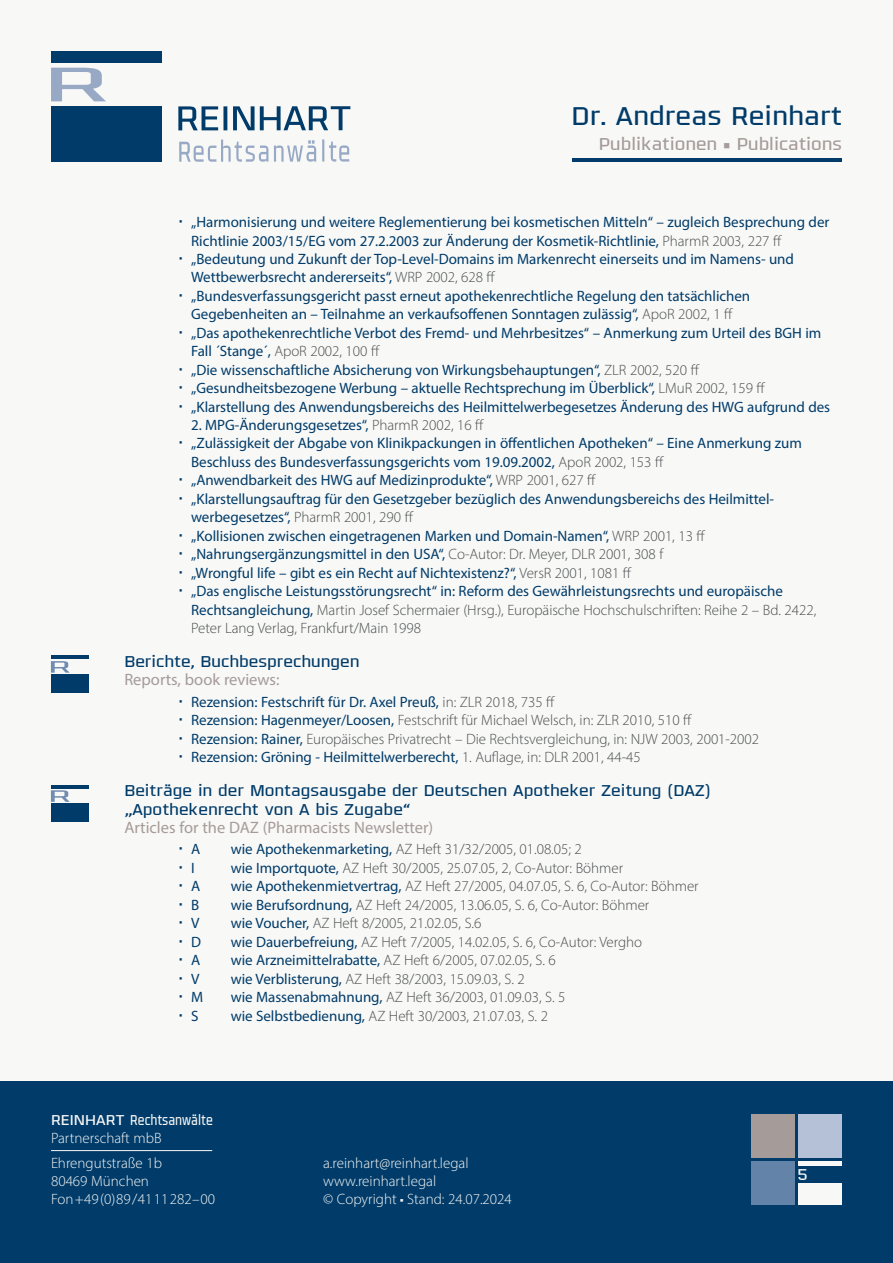
<style>
.page{position:relative;width:893px;height:1263px;background:#f8f8f7}
.page>*{position:absolute;margin:0;border:0;box-sizing:border-box;transform-origin:0 0}
.t1{font:300 27px "Olney";color:#003b69}
.t2{font:300 18px "Olney";color:#a59b98}
.Überschrift-1{font:300 16.5px/18.5px "Olney";color:#003b69}
.Überschrift-2{font:16.5px "Myriad Pro";color:#a59b98}
.t3{font:300 16.5px "Olney";color:#f8f8f7}
.t4{font:15px/18.5px "Myriad Pro";letter-spacing:-.005em;color:#003b69}
.t5{font:300 15px/18.5px "Myriad Pro";letter-spacing:-.005em;color:#4a4c4d}
.t6{font:300 15px/18px "Myriad Pro";color:#f8f8f7}
.t7{font:300 15px "Olney";color:#f8f8f7}
.s1{font-weight:300;color:#4a4c4d}
.s2{font-weight:400;color:#003b69}
</style>
<div class="page">
<div style="left:0;top:1081px;width:893px;height:182px;background:#003b69"></div>
<div style="left:51px;top:51px;width:111px;height:12px;background:#003b69"></div>
<div style="left:51px;top:106px;width:111px;height:56px;background:#003b69"></div>
<svg style="left:178px;top:106px;width:40px;height:24px"></svg>
<svg style="left:223px;top:106px;width:4px;height:24px"></svg>
<svg style="left:233px;top:106px;width:117px;height:24px"></svg>
<svg style="left:179px;top:140px;width:89px;height:22px"></svg>
<svg style="left:274px;top:140px;width:42px;height:22px"></svg>
<hr style="left:322px;top:139px;width:2px;height:23px;background:#97a9c5">
<svg style="left:329px;top:142px;width:20px;height:20px"></svg>
<svg style="left:51px;top:68px;width:55px;height:33px"></svg>
<div style="left:799px;top:1183px;width:43px;height:22px;background:#f8f8f7"></div>
<div style="left:751px;top:1114px;width:43px;height:43px;background:#a59b98"></div>
<div style="left:799px;top:1114px;width:43px;height:43px;background:#b4c1d6"></div>
<div style="left:751px;top:1162px;width:43px;height:43px;background:#6483a8"></div>
<hr style="left:573px;top:158px;width:269px;height:4px;background:#003b69">
<hr style="left:799px;top:1162px;width:43px;height:4px;background:#f8f8f7">
<hr style="left:51px;top:1150px;width:161px;height:1px;background:#f8f8f7">
<hr style="left:51px;top:655px;width:38px;height:4px;background:#003b69">
<div style="left:51px;top:674px;width:38px;height:19px;background:#003b69"></div>
<svg style="left:51px;top:661px;width:19px;height:12px"></svg>
<hr style="left:51px;top:785px;width:38px;height:3px;background:#003b69">
<div style="left:51px;top:803px;width:38px;height:19px;background:#003b69"></div>
<svg style="left:51px;top:790px;width:19px;height:12px"></svg>
<h1 class="t1" style="left:572px;top:98px;width:272px">Dr. Andreas Reinhart</h1>
<p class="t2" style="left:599px;top:132px;width:245px">Publikationen ■ Publications</p>
<p class="t4" style="left:191px;top:213px;width:640px">„Harmonisierung und weitere Reglementierung bei kosmetischen Mitteln“ – zugleich Besprechung der<br>Richtlinie 2003/15/EG vom 27.2.2003 zur Änderung der Kosmetik-Richtlinie, <span class="s1">PharmR 2003, 227 ff</span></p>
<p class="t4" style="left:191px;top:249px;width:604px">„Bedeutung und Zukunft der Top-Level-Domains im Markenrecht einerseits und im Namens- und<br>Wettbewerbsrecht andererseits“, <span class="s1">WRP 2002, 628 ff</span></p>
<p class="t4" style="left:191px;top:286px;width:561px">„Bundesverfassungsgericht passt erneut apothekenrechtliche Regelung den tatsächlichen<br>Gegebenheiten an – Teilnahme an verkaufsoffenen Sonntagen zulässig“, <span class="s1">ApoR 2002, 1 ff</span></p>
<p class="t4" style="left:191px;top:323px;width:632px">„Das apothekenrechtliche Verbot des Fremd- und Mehrbesitzes“ – Anmerkung zum Urteil des BGH im<br>Fall ´Stange´, <span class="s1">ApoR 2002, 100 ff</span></p>
<p class="t4" style="left:191px;top:360px;width:510px">„Die wissenschaftliche Absicherung von Wirkungsbehauptungen“, <span class="s1">ZLR 2002, 520 ff</span></p>
<p class="t4" style="left:191px;top:379px;width:576px">„Gesundheitsbezogene Werbung – aktuelle Rechtsprechung im Überblick“, <span class="s1">LMuR 2002, 159 ff</span></p>
<p class="t4" style="left:191px;top:397px;width:640px">„Klarstellung des Anwendungsbereichs des Heilmittelwerbegesetzes Änderung des HWG aufgrund des</p>
<p class="t4" style="left:191px;top:415px;width:295px">2. MPG-Änderungsgesetzes“, <span class="s1">PharmR 2002, 16 ff</span></p>
<p class="t4" style="left:191px;top:434px;width:612px">„Zulässigkeit der Abgabe von Klinikpackungen in öffentlichen Apotheken“ – Eine Anmerkung zum<br>Beschluss des Bundesverfassungsgerichts vom 19.09.2002, <span class="s1">ApoR 2002, 153 ff</span></p>
<p class="t4" style="left:191px;top:471px;width:407px">„Anwendbarkeit des HWG auf Medizinprodukte“, <span class="s1">WRP 2001, 627 ff</span></p>
<p class="t4" style="left:191px;top:489px;width:584px">„Klarstellungsauftrag für den Gesetzgeber bezüglich des Anwendungsbereichs des Heilmittel&shy;werbegesetzes“, <span class="s1">PharmR 2001, 290 ff</span></p>
<p class="t4" style="left:191px;top:526px;width:516px">„Kollisionen zwischen eingetragenen Marken und Domain-Namen“, <span class="s1">WRP 2001, 13 ff</span></p>
<p class="t4" style="left:191px;top:545px;width:474px">„Nahrungsergänzungsmittel in den USA“, <span class="s1">Co-Autor: Dr. Meyer, DLR 2001, 308 f</span></p>
<p class="t4" style="left:191px;top:563px;width:442px">„Wrongful life – gibt es ein Recht auf Nichtexistenz?“, <span class="s1">VersR 2001, 1081 ff</span></p>
<p class="t5" style="left:191px;top:582px;width:627px"><span class="s2">„Das englische Leistungsstörungsrecht“ in: Reform des Gewährleistungsrechts und europäische<br>Rechtsangleichung,</span> Martin Josef Schermaier (Hrsg.), Europäische Hochschulschriften: Reihe 2 – Bd. 2422,<br>Peter Lang Verlag, Frankfurt/Main 1998</p>
<p class="Überschrift-1" style="left:124px;top:652px;width:237px">Berichte, Buchbesprechungen</p>
<p class="Überschrift-2" style="left:124px;top:670px;width:157px">Reports, book reviews:</p>
<p class="t4" style="left:191px;top:692px;width:366px">Rezension: Festschrift für Dr. Axel Preuß, <span class="s1">in: ZLR 2018, 735 ff</span></p>
<p class="t5" style="left:191px;top:711px;width:503px"><span class="s2">Rezension: Hagenmeyer/Loosen,</span> Festschrift für Michael Welsch, in: ZLR 2010, 510 ff</p>
<p class="t5" style="left:191px;top:729px;width:569px"><span class="s2">Rezension: Rainer,</span> Europäisches Privatrecht – Die Rechtsvergleichung, in: NJW 2003, 2001-2002</p>
<p class="t4" style="left:191px;top:748px;width:451px">Rezension: Gröning - Heilmittelwerberecht, <span class="s1">1. Auflage, in: DLR 2001, 44-45</span></p>
<p class="Überschrift-1" style="left:124px;top:781px;width:588px">Beiträge in der Montagsausgabe der Deutschen Apotheker Zeitung (DAZ) „Apothekenrecht von A bis Zugabe“</p>
<p class="Überschrift-2" style="left:124px;top:817px;width:310px">Articles for the DAZ (Pharmacists Newsletter)</p>
<p class="t4" style="left:191px;top:840px;width:11px">A</p>
<p class="t5" style="left:231px;top:840px;width:353px"><span class="s2">wie Apothekenmarketing,</span> AZ Heft 31/32/2005, 01.08.05; 2</p>
<p class="t4" style="left:191px;top:858px;width:5px">I</p>
<p class="t5" style="left:231px;top:858px;width:394px"><span class="s2">wie Importquote,</span> AZ Heft 30/2005, 25.07.05, 2, Co-Autor: Böhmer</p>
<p class="t4" style="left:191px;top:877px;width:11px">A</p>
<p class="t5" style="left:231px;top:877px;width:469px"><span class="s2">wie Apothekenmietvertrag,</span> AZ Heft 27/2005, 04.07.05, S. 6, Co-Autor: Böhmer</p>
<p class="t4" style="left:191px;top:895px;width:10px">B</p>
<p class="t5" style="left:231px;top:895px;width:420px"><span class="s2">wie Berufsordnung,</span> AZ Heft 24/2005, 13.06.05, S. 6, Co-Autor: Böhmer</p>
<p class="t4" style="left:191px;top:914px;width:10px">V</p>
<p class="t5" style="left:231px;top:914px;width:252px"><span class="s2">wie Voucher,</span> AZ Heft 8/2005, 21.02.05, S.6</p>
<p class="t4" style="left:191px;top:932px;width:11px">D</p>
<p class="t5" style="left:231px;top:932px;width:413px"><span class="s2">wie Dauerbefreiung,</span> AZ Heft 7/2005, 14.02.05, S. 6, Co-Autor: Vergho</p>
<p class="t4" style="left:191px;top:951px;width:11px">A</p>
<p class="t5" style="left:231px;top:951px;width:327px"><span class="s2">wie Arzneimittelrabatte,</span> AZ Heft 6/2005, 07.02.05, S. 6</p>
<p class="t4" style="left:191px;top:969px;width:10px">V</p>
<p class="t5" style="left:231px;top:969px;width:296px"><span class="s2">wie Verblisterung,</span> AZ Heft 38/2003, 15.09.03, S. 2</p>
<p class="t4" style="left:191px;top:987px;width:14px">M</p>
<p class="t5" style="left:231px;top:988px;width:336px"><span class="s2">wie Massenabmahnung,</span> AZ Heft 36/2003, 01.09.03, S. 5</p>
<p class="t4" style="left:191px;top:1006px;width:9px">S</p>
<p class="t5" style="left:231px;top:1006px;width:319px"><span class="s2">wie Selbstbedienung,</span> AZ Heft 30/2003, 21.07.03, S. 2</p>
<p class="t7" style="left:51px;top:1110px;width:163px">REINHART Rechtsanwälte</p>
<p class="t6" style="left:51px;top:1126px;width:113px;line-height:24.8px">Partnerschaft mbB<br>Ehrengutstraße 1b</p>
<p class="t6" style="left:51px;top:1172px;width:166px">80469 München<br>Fon +49 (0)89 /41 11 282–00</p>
<p class="t6" style="left:323px;top:1154px;width:190px">a.reinhart@reinhart.legal www.reinhart.legal<br>© Copyright ■ Stand: 24.07.2024</p>
<p class="t3" style="left:797px;top:1164px;width:12px">5</p>
</div>
